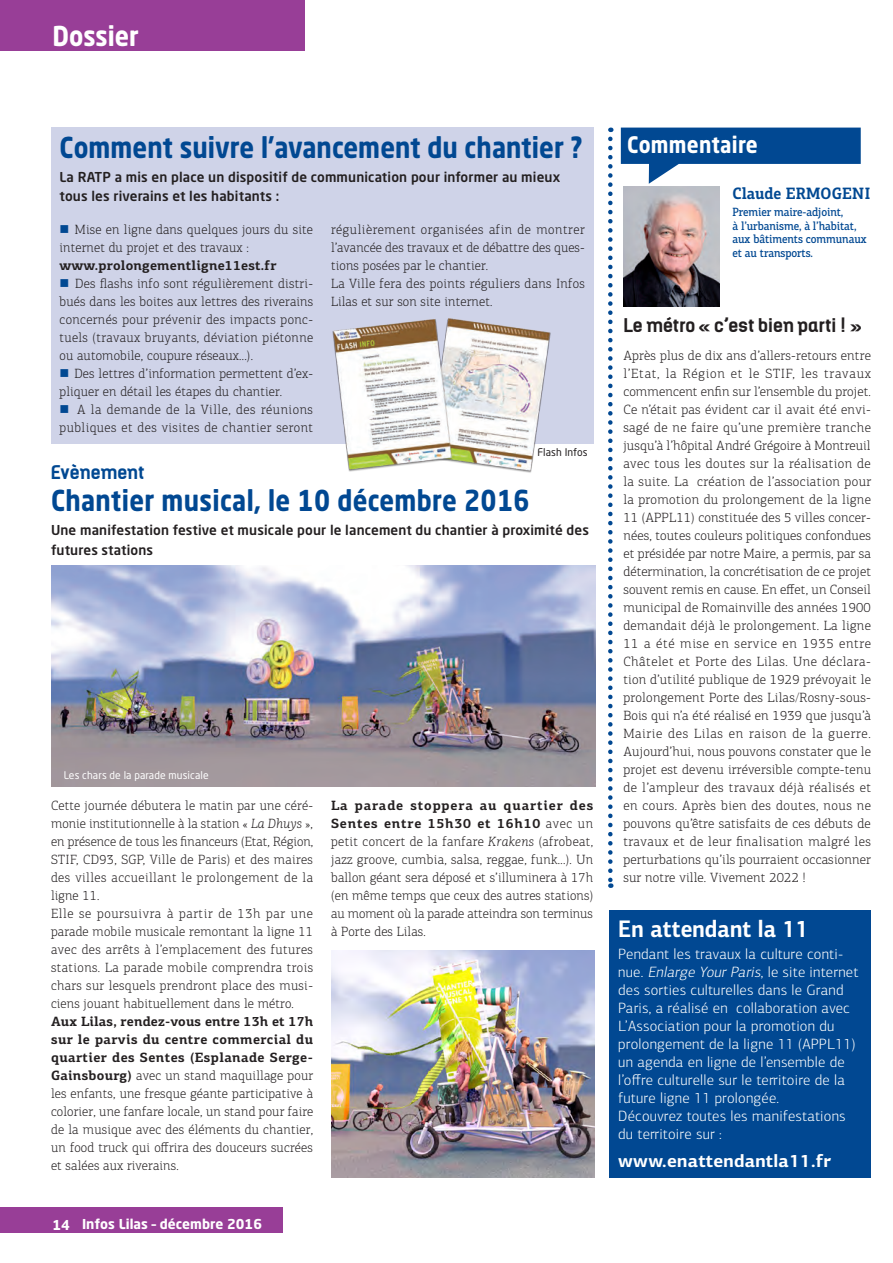
<style>
.page{position:relative;width:893px;height:1263px;background:#fff}
.page>*{position:absolute;margin:0;border:0;box-sizing:border-box;transform-origin:0 0}
.TITRE_2{font:700 28.5px "Neo Sans Std";letter-spacing:.005em;color:#014892;scale:.88 1}
.t1{font:700 27px "Neo Sans Std";color:#fff;scale:.9 1}
.Texte_courant{font:700 24px "PF Centro Sans Pro";letter-spacing:.005em;color:#fff;scale:.9 1}
.TITRE_2-2{font:700 22.5px "Neo Sans Std";letter-spacing:.015em;color:#fff;scale:.9 1}
.Surtitre{font:700 18px "Kelson";letter-spacing:.01em;color:#231f20}
.Texte_courant-2{font:700 18px "PF Centro Sans Pro";letter-spacing:.015em;color:#fff}
.Surtitre-2{font:700 18px "Kelson";letter-spacing:.01em;color:#014892}
.Texte_justifié{font:700 16.5px "PF Centro Slab Pro";letter-spacing:.015em;color:#014892;scale:.9 1}
.Texte_courant-3{font:300 15px/18px "PF Centro Sans Pro";letter-spacing:.015em;color:#fff}
.Texte_justifié-2{font:300 13.5px/18px "PF Centro Slab Pro";letter-spacing:.015em;color:#231f20;text-align:justify}
.Chapeau{font:500 13.5px/19.5px "Neo Sans Std";letter-spacing:.01em;color:#231f20}
.Texte_justifié-3{font:300 13.5px/18px "PF Centro Slab Pro";letter-spacing:.035em;color:#231f20}
.Texte_justifié-4{font:700 13.5px "PF Centro Slab Pro";letter-spacing:.015em;color:#231f20}
.t2{font:700 13.5px "Neo Sans Std";color:#fff}
.Texte_justifié-5{font:500 12px/13.5px "PF Centro Slab Pro";letter-spacing:-.01em;color:#014892;scale:.9 1}
.Texte{font:10.5px "Neo Sans Std";letter-spacing:.01em;color:#fff}
.Texte-2{font:10.5px "Neo Sans Std";letter-spacing:.01em;color:#231f20}
.s1{color:#014892}
.s2{font-style:italic}
.s3{font-weight:700}
</style>
<div class="page">
<div style="left:0;top:0;width:305px;height:51px;background:#983e97"></div>
<div style="left:0;top:1208px;width:283px;height:25px;background:#983e97"></div>
<svg style="left:608px;top:139px;width:5px;height:749px"></svg>
<svg style="left:621px;top:128px;width:240px;height:56px"></svg>
<img style="left:624px;top:187px;width:96px;height:120px">
<img style="left:51px;top:566px;width:544px;height:221px">
<div style="left:51px;top:128px;width:542px;height:316px;background:#cfd3e8"></div>
<div style="left:610px;top:910px;width:261px;height:268px;background:#014892"></div>
<img style="left:332px;top:318px;width:219px;height:155px">
<img style="left:332px;top:950px;width:263px;height:228px">
<h2 class="t1" style="left:53px;top:18px;width:97px">Dossier</h2>
<p class="TITRE_2" style="left:60px;top:129px;width:596px">Comment suivre l’avancement du chantier ?</p>
<p class="Chapeau" style="left:60px;top:167px;width:502px">La RATP a mis en place un dispositif de communication pour informer au mieux tous les riverains et les habitants :</p>
<p class="Texte_justifié-2" style="left:60px;top:221px;width:255px"><span class="s1">■</span> Mise en ligne dans quelques jours du site internet du projet et des travaux :</p>
<p class="Texte_justifié-4" style="left:60px;top:257px;width:218px">www.prolongementligne11est.fr</p>
<p class="Texte_justifié-2" style="left:60px;top:275px;width:255px"><span class="s1">■</span> Des flashs info sont régulièrement distri&shy;bués dans les boites aux lettres des riverains concernés pour prévenir des impacts ponc&shy;tuels (travaux bruyants, déviation piétonne ou automobile, coupure réseaux…).</p>
<p class="Texte_justifié-2" style="left:60px;top:365px;width:255px"><span class="s1">■</span> Des lettres d’information permettent d’ex&shy;pliquer en détail les étapes du chantier.</p>
<p class="Texte_justifié-3" style="left:60px;top:401px;width:255px"><span class="s1">■</span> A la demande de la Ville, des réunions publiques et des visites de chantier seront</p>
<p class="Texte_justifié-2" style="left:331px;top:220px;width:255px">régulièrement organisées afin de montrer l’avancée des travaux et de débattre des ques&shy;tions posées par le chantier.</p>
<p class="Texte_justifié-2" style="left:331px;top:274px;width:255px">La Ville fera des points réguliers dans Infos<br>Lilas et sur son site internet.</p>
<p class="Texte-2" style="left:537px;top:445px;width:52px">Flash Infos</p>
<p class="Surtitre-2" style="left:51px;top:459px;width:95px">Evènement</p>
<p class="TITRE_2" style="left:51px;top:482px;width:545px">Chantier musical, le 10 décembre 2016</p>
<p class="Chapeau" style="left:51px;top:520px;width:540px">Une manifestation festive et musicale pour le lancement du chantier à proximité des futures stations</p>
<p class="Texte" style="left:64px;top:769px;width:146px">Les chars de la parade musicale</p>
<p class="Texte_justifié-2" style="left:51px;top:797px;width:264px">Cette journée débutera le matin par une céré&shy;monie institutionnelle à la station « <span class="s2">La Dhuys</span> », en présence de tous les financeurs (Etat, Région, STIF, CD93, SGP, Ville de Paris) et des maires des villes accueillant le prolongement de la ligne 11.</p>
<p class="Texte_justifié-2" style="left:51px;top:904px;width:264px">Elle se poursuivra à partir de 13h par une parade mobile musicale remontant la ligne 11 avec des arrêts à l’emplacement des futures stations. La parade mobile comprendra trois chars sur lesquels prendront place des musi&shy;ciens jouant habituellement dans le métro.</p>
<p class="Texte_justifié-2" style="left:51px;top:1012px;width:264px"><span class="s3">Aux Lilas, rendez-vous entre 13h et 17h sur le parvis du centre commercial du quartier des Sentes (Esplanade Serge-Gainsbourg)</span> avec un stand maquillage pour les enfants, une fresque géante participative à colorier, une fanfare locale, un stand pour faire de la musique avec des éléments du chantier, un food truck qui offrira des douceurs sucrées et salées aux riverains.</p>
<p class="Texte_justifié-2" style="left:331px;top:796px;width:264px"><span class="s3">La parade stoppera au quartier des Sentes entre 15h30 et 16h10</span> avec un petit concert de la fanfare <span class="s2">Krakens</span> (afrobeat, jazz groove, cumbia, salsa, reggae, funk…). Un ballon géant sera déposé et s’illuminera à 17h (en même temps que ceux des autres stations) au moment où la parade atteindra son terminus à Porte des Lilas.</p>
<p class="t2" style="left:53px;top:1215px;width:211px">14 Infos Lilas – décembre 2016</p>
<p class="TITRE_2-2" style="left:627px;top:130px;width:147px">Commentaire</p>
<p class="Texte_justifié" style="left:733px;top:182px;width:155px">Claude ERMOGENI</p>
<p class="Texte_justifié-5" style="left:733px;top:205px;width:150px">Premier maire-adjoint,<br>à l’urbanisme, à l’habitat, aux bâtiments communaux et au transports.</p>
<p class="Surtitre" style="left:623px;top:313px;width:240px">Le métro « c’est bien parti ! »</p>
<p class="Texte_justifié-2" style="left:623px;top:347px;width:249px">Après plus de dix ans d’allers-retours entre l’Etat, la Région et le STIF, les travaux commencent enfin sur l’ensemble du projet.<br>Ce n’était pas évident car il avait été envi&shy;sagé de ne faire qu’une première tranche jusqu’à l’hôpital André Grégoire à Montreuil avec tous les doutes sur la réalisation de la suite. La création de l’association pour la promotion du prolongement de la ligne 11 (APPL11) constituée des 5 villes concer&shy;nées, toutes couleurs politiques confondues et présidée par notre Maire, a permis, par sa détermination, la concrétisation de ce projet souvent remis en cause. En effet, un Conseil municipal de Romainville des années 1900 demandait déjà le prolongement. La ligne 11 a été mise en service en 1935 entre Châtelet et Porte des Lilas. Une déclara&shy;tion d’utilité publique de 1929 prévoyait le prolongement Porte des Lilas/Rosny-sous-Bois qui n’a été réalisé en 1939 que jusqu’à Mairie des Lilas en raison de la guerre.<br>Aujourd’hui, nous pouvons constater que le projet est devenu irréversible compte-tenu de l’ampleur des travaux déjà réalisés et en cours. Après bien des doutes, nous ne pouvons qu’être satisfaits de ces débuts de travaux et de leur finalisation malgré les perturbations qu’ils pourraient occasionner sur notre ville. Vivement 2022 !</p>
<p class="Texte_courant" style="left:618px;top:913px;width:213px">En attendant la 11</p>
<p class="Texte_courant-3" style="left:618px;top:945px;width:242px">Pendant les travaux la culture conti&shy;nue. <span class="s2">Enlarge Your Paris</span>, le site internet des sorties culturelles dans le Grand Paris, a réalisé en collaboration avec L’Association pour la promotion du prolongement de la ligne 11 (APPL11) un agenda en ligne de l’ensemble de l’offre culturelle sur le territoire de la future ligne 11 prolongée.</p>
<p class="Texte_courant-3" style="left:618px;top:1107px;width:229px">Découvrez toutes les manifestations du territoire sur :</p>
<p class="Texte_courant-2" style="left:618px;top:1149px;width:214px">www.enattendantla11.fr</p>
</div>
